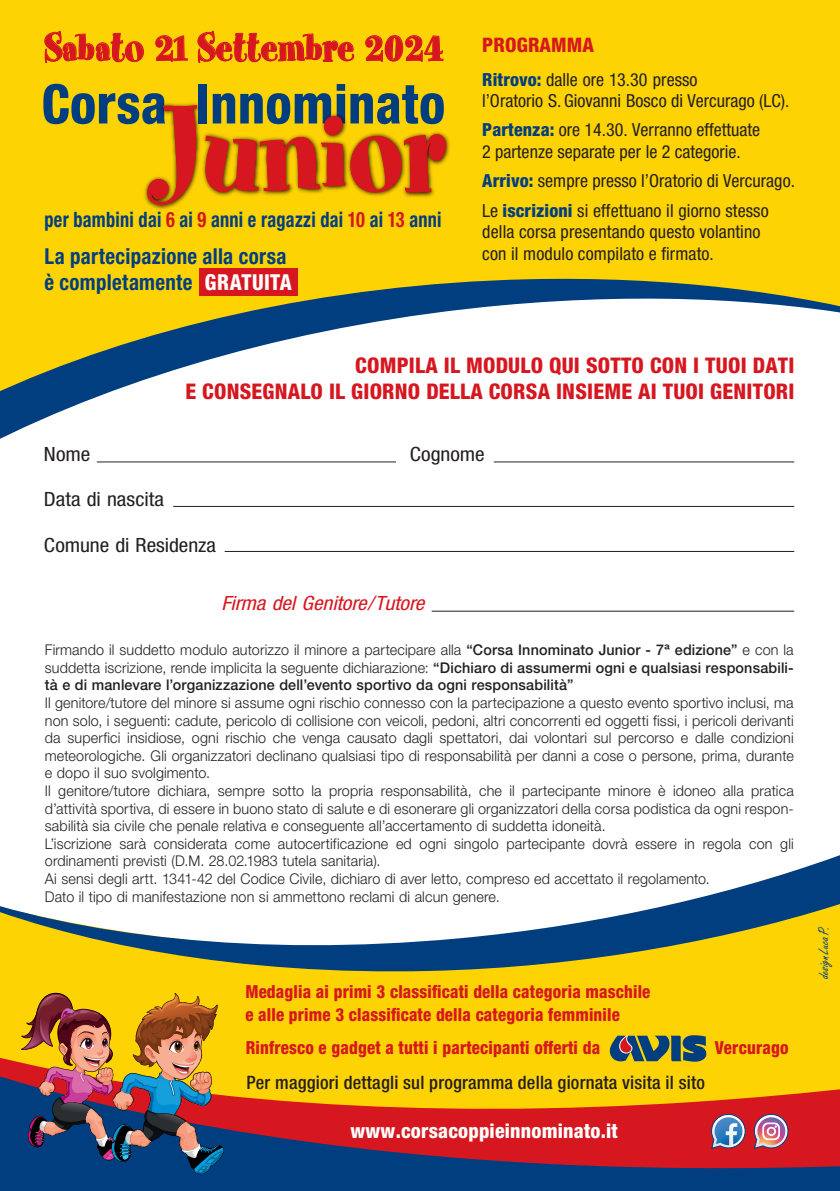
<style>
.page{position:relative;width:840px;height:1191px;background:#fff}
.page>*{position:absolute;margin:0;border:0;box-sizing:border-box;transform-origin:0 0}
.t1{font:126.8px "Spumoni";letter-spacing:.005em;color:#d7171f;scale:.96 1}
.t2{font:800 condensed 54.6px "Helvetica Neue LT Std";letter-spacing:.005em;color:#013e80;scale:.96 1}
.t3{font:45.2px "Spumoni";letter-spacing:.005em;color:#d7171f;scale:.96 1}
.t4{font:700 condensed 22px/26.4px "Helvetica Neue LT Std";letter-spacing:.015em;color:#013e80;scale:.95 1}
.t5{font:800 condensed 21.6px/25.8px "Helvetica Neue LT Std";letter-spacing:.01em;color:#d7171f;text-align:right}
.t6{font:700 condensed 21.2px "Helvetica Neue LT Std";letter-spacing:.015em;color:#013e80;scale:.86 1}
.t7{font:800 condensed 20px "Helvetica Neue LT Std";letter-spacing:.01em;color:#fff}
.t8{font:800 condensed 20px "Helvetica Neue LT Std";letter-spacing:.005em;color:#d7171f}
.t9{font:condensed 19.6px "Helvetica Neue LT Std";letter-spacing:-.005em;color:#231f20;scale:1.09 1}
.t10{font:italic condensed 19.6px "Helvetica Neue LT Std";letter-spacing:-.005em;color:#d7171f;scale:1.09 1}
.t11{font:500 condensed 18.4px "Helvetica Neue LT Std";letter-spacing:.01em;color:#231f20}
.t12{font:condensed 18px/21.4px "Helvetica Neue LT Std";color:#231f20}
.t13{font:800 condensed 18px/23px "Helvetica Neue LT Std";letter-spacing:.01em;color:#d7171f;scale:.94 1}
.t14{font:300 14.8px/17.6px "Helvetica Neue LT Std";letter-spacing:.01em;color:#231f20}
.t15{font:500 14.8px/17.6px "Helvetica Neue LT Std";letter-spacing:.01em;color:#231f20;text-align:justify}
.t16{font:14.6px "Freestyle Script Std";color:#013e80}
.s1{color:#d7171f}
.s2{font-weight:800;color:#fff}
.s3{font-weight:800;color:#013e80}
.s4{font-weight:300}
</style>
<div class="page">
<div style="left:0;top:0;width:839px;height:1191px;background:#fed304"></div>
<div style="left:0;top:446px;width:839px;height:401px;background:#fff"></div>
<svg style="left:0;top:1071px;width:839px;height:120px"></svg>
<svg style="left:0;top:276px;width:839px;height:170px;fill:#fff"></svg>
<svg style="left:0;top:847px;width:839px;height:125px;fill:#fff"></svg>
<img style="left:162px;top:102px;width:288px;height:95px">
<svg style="left:144px;top:105px;width:55px;height:105px"></svg>
<svg style="left:205px;top:114px;width:242px;height:81px"></svg>
<svg style="left:44px;top:30px;width:100px;height:33px"></svg>
<svg style="left:155px;top:35px;width:33px;height:27px"></svg>
<svg style="left:197px;top:30px;width:158px;height:33px"></svg>
<svg style="left:365px;top:35px;width:78px;height:27px"></svg>
<div style="left:199px;top:268px;width:98px;height:28px;background:#d7171f"></div>
<hr style="left:493px;top:461px;width:300px;height:1px;background:#231f20">
<hr style="left:173px;top:506px;width:620px;height:1px;background:#231f20">
<hr style="left:224px;top:551px;width:569px;height:1px;background:#231f20">
<hr style="left:431px;top:611px;width:362px;height:1px;background:#231f20">
<hr style="left:97px;top:461px;width:299px;height:1px;background:#231f20">
<svg style="left:609px;top:1035px;width:97px;height:27px"></svg>
<svg style="left:710px;top:1113px;width:35px;height:36px"></svg>
<svg style="left:753px;top:1113px;width:35px;height:36px"></svg>
<img style="left:21px;top:992px;width:203px;height:182px">
<h3 class="t3" style="left:43px;top:24px;width:417px">Sabato 21 Settembre 2024</h3>
<h2 class="t2" style="left:41px;top:70px;width:422px">Corsa Innominato</h2>
<h1 class="t1" style="left:147px;top:87px;width:310px">Junior</h1>
<h3 class="t6" style="left:44px;top:207px;width:463px">per bambini dai <span class="s1">6</span> ai <span class="s1">9</span> anni e ragazzi dai <span class="s1">10</span> ai <span class="s1">13</span> anni</h3>
<h3 class="t4" style="left:44px;top:242px;width:262px">La partecipazione alla corsa è completamente <span class="s2">GRATUITA</span></h3>
<h3 class="t8" style="left:482px;top:33px;width:113px">PROGRAMMA</h3>
<p class="t12" style="left:482px;top:68px;width:308px"><span class="s3">Ritrovo:</span> dalle ore 13.30 presso<br>l’Oratorio S. Giovanni Bosco di Vercurago (LC).</p>
<p class="t12" style="left:482px;top:119px;width:279px"><span class="s3">Partenza:</span> ore 14.30. Verranno effettuate<br>2 partenze separate per le 2 categorie.</p>
<p class="t12" style="left:482px;top:166px;width:314px;line-height:29.4px"><span class="s3">Arrivo:</span> sempre presso l’Oratorio di Vercurago.<br>Le <span class="s3">iscrizioni</span> si effettuano il giorno stesso</p>
<p class="t12" style="left:482px;top:221px;width:280px">della corsa presentando questo volantino con il modulo compilato e firmato.</p>
<h3 class="t5" style="left:185px;top:352px;width:610px">COMPILA IL MODULO QUI SOTTO CON I TUOI DATI<br>E CONSEGNALO IL GIORNO DELLA CORSA INSIEME AI TUOI GENITORI</h3>
<h3 class="t9" style="left:44px;top:443px;width:44px">Nome</h3>
<h3 class="t9" style="left:409px;top:443px;width:70px">Cognome</h3>
<h3 class="t9" style="left:44px;top:488px;width:112px">Data di nascita</h3>
<h3 class="t9" style="left:44px;top:533px;width:159px">Comune di Residenza</h3>
<h3 class="t10" style="left:221px;top:592px;width:187px">Firma del Genitore/Tutore</h3>
<p class="t15" style="left:45px;top:641px;width:750px"><span class="s4">Firmando il suddetto modulo autorizzo il minore a partecipare alla</span> “Corsa Innominato Junior - 7ª edizione” <span class="s4">e con la suddetta iscrizione, rende implicita la seguente dichiarazione:</span> “Dichiaro di assumermi ogni e qualsiasi responsabili&shy;tà e di manlevare l’organizzazione dell’evento sportivo da ogni responsabilità”</p>
<p class="t14" style="left:45px;top:693px;width:750px">Il genitore/tutore del minore si assume ogni rischio connesso con la partecipazione a questo evento sportivo inclusi, ma non solo, i seguenti: cadute, pericolo di collisione con veicoli, pedoni, altri concorrenti ed oggetti fissi, i pericoli derivanti da superfici insidiose, ogni rischio che venga causato dagli spettatori, dai volontari sul percorso e dalle condizioni meteorologiche. Gli organizzatori declinano qualsiasi tipo di responsabilità per danni a cose o persone, prima, durante e dopo il suo svolgimento.<br>Il genitore/tutore dichiara, sempre sotto la propria responsabilità, che il partecipante minore è idoneo alla pratica d’attività sportiva, di essere in buono stato di salute e di esonerare gli organizzatori della corsa podistica da ogni respon&shy;sabilità sia civile che penale relativa e conseguente all’accertamento di suddetta idoneità.<br>L’iscrizione sarà considerata come autocertificazione ed ogni singolo partecipante dovrà essere in regola con gli ordinamenti previsti (D.M. 28.02.1983 tutela sanitaria).<br>Ai sensi degli artt. 1341-42 del Codice Civile, dichiaro di aver letto, compreso ed accettato il regolamento.<br>Dato il tipo di manifestazione non si ammettono reclami di alcun genere.</p>
<p class="t13" style="left:245px;top:979px;width:432px">Medaglia ai primi 3 classificati della categoria maschile e alle prime 3 classificate della categoria femminile</p>
<p class="t13" style="left:245px;top:1036px;width:378px">Rinfresco e gadget a tutti i partecipanti offerti da</p>
<p class="t13" style="left:714px;top:1036px;width:80px">Vercurago</p>
<p class="t11" style="left:246px;top:1071px;width:459px">Per maggiori dettagli sul programma della giornata visita il sito</p>
<h3 class="t7" style="left:350px;top:1118px;width:269px">www.corsacoppieinnominato.it</h3>
<p class="t16" style="left:814px;top:978px;width:53px;rotate:-90deg">design Luca P.</p>
</div>
